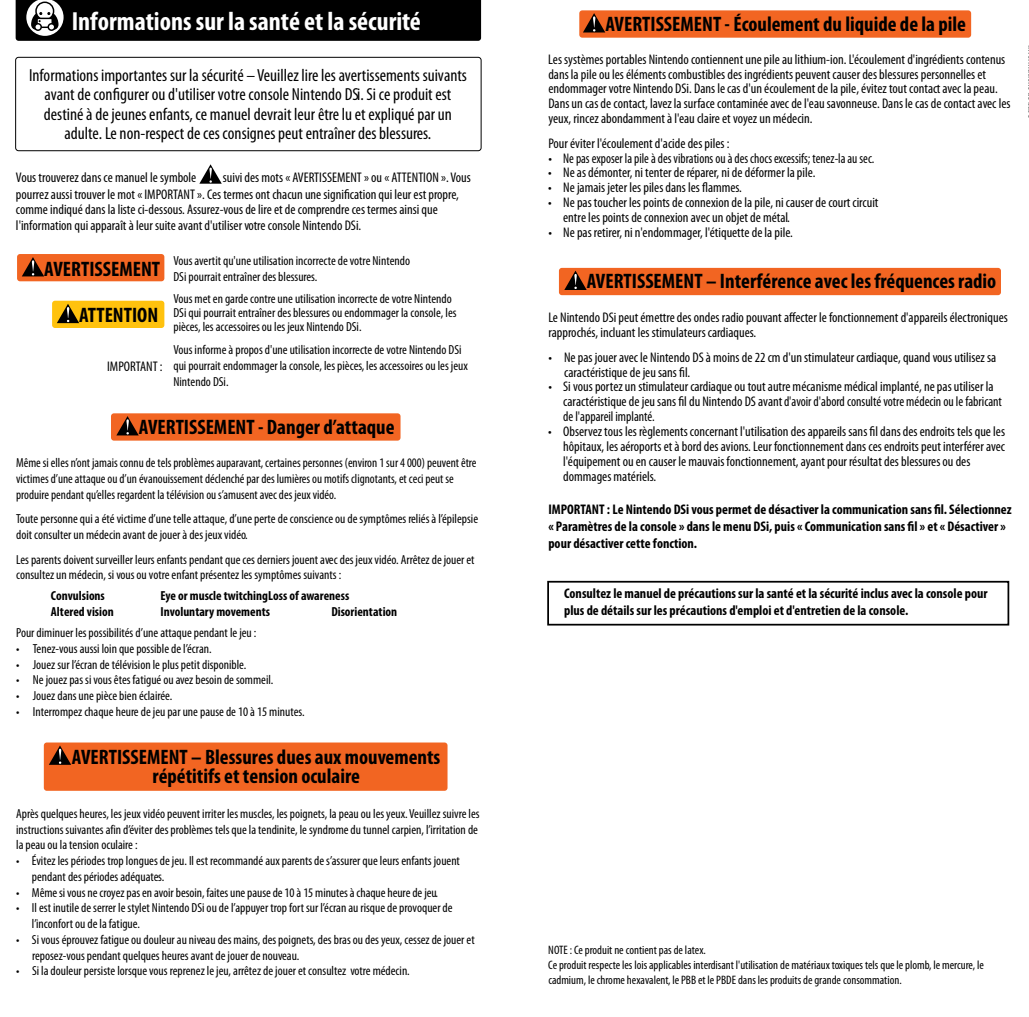
<style>
.page{position:relative;width:1029px;height:1017px;background:#fff}
.page>*{position:absolute;margin:0;border:0;box-sizing:border-box;transform-origin:0 0}
.t1{font:700 condensed 26.25px "Myriad Pro";color:#fff}
.t2{font:700 condensed 21px/19.2px "Myriad Pro";color:#000;text-align:center}
.t3{font:condensed 17.5px/19.2px "Myriad Pro";color:#000;text-align:center}
.t4{font:condensed 14px/14.9px "Myriad Pro";color:#000}
.t5{font:700 condensed 14px/16.8px "Myriad Pro";color:#000}
.t6{font:condensed 13.12px/15.8px "Myriad Pro";color:#000}
.t7{font:700 condensed 13.12px "Myriad Pro";color:#000}
.t8{font:condensed 12.25px/14.7px "Myriad Pro";color:#000}
</style>
<div class="page">
<div style="left:15px;top:57px;width:466px;height:94px;border:1px solid #000;border-radius:3px"></div>
<div style="left:111px;top:413px;width:289px;height:28px;background:#f26522;border-radius:3px"></div>
<div style="left:579px;top:10px;width:392px;height:28px;background:#f26522;border-radius:3px"></div>
<div style="left:559px;top:268px;width:441px;height:27px;background:#f26522;border-radius:3px"></div>
<svg style="left:116px;top:416px;width:23px;height:19px"></svg>
<svg style="left:583px;top:13px;width:22px;height:19px"></svg>
<svg style="left:564px;top:271px;width:22px;height:19px"></svg>
<div style="left:17px;top:254px;width:147px;height:27px;background:#f26522;border-radius:3px"></div>
<svg style="left:22px;top:257px;width:22px;height:19px"></svg>
<svg style="left:199px;top:164px;width:23px;height:20px"></svg>
<div style="left:44px;top:742px;width:403px;height:49px;background:#f26522;border-radius:3px"></div>
<svg style="left:49px;top:745px;width:22px;height:20px"></svg>
<div style="left:547px;top:581px;width:462px;height:44px;border:2px solid #000"></div>
<svg style="left:16px;top:0;width:465px;height:41px;background:#0b0b0b"></svg>
<div style="left:52px;top:301px;width:112px;height:27px;background:#ffc20e;border-radius:3px"></div>
<svg style="left:57px;top:304px;width:22px;height:19px"></svg>
<h1 class="t1" style="left:72px;top:5px;width:350px">Informations sur la santé et la sécurité</h1>
<p class="t3" style="left:29px;top:65px;width:439px">Informations importantes sur la sécurité – Veuillez lire les avertissements suivants avant de configurer ou d'utiliser votre console Nintendo DSi. Si ce produit est destiné à de jeunes enfants, ce manuel devrait leur être lu et expliqué par un adulte. Le non-respect de ces consignes peut entraîner des blessures.</p>
<p class="t4" style="left:16px;top:170px;width:182px">Vous trouverez dans ce manuel le symbole</p>
<p class="t4" style="left:16px;top:169px;width:456px;line-height:16.1px;text-indent:207px">suivi des mots « AVERTISSEMENT » ou « ATTENTION ». Vous pourrez aussi trouver le mot « IMPORTANT ». Ces termes ont chacun une signification qui leur est propre, comme indiqué dans la liste ci-dessous. Assurez-vous de lire et de comprendre ces termes ainsi que l'information qui apparaît à leur suite avant d'utiliser votre console Nintendo DSi.</p>
<h2 class="t2" style="left:44px;top:259px;width:117px">AVERTISSEMENT</h2>
<h2 class="t2" style="left:79px;top:305px;width:80px">ATTENTION</h2>
<p class="t4" style="left:107px;top:358px;width:57px">IMPORTANT :</p>
<p class="t6" style="left:173px;top:252px;width:238px">Vous avertit qu'une utilisation incorrecte de votre Nintendo<br>DSi pourrait entraîner des blessures.</p>
<p class="t6" style="left:173px;top:292px;width:284px;line-height:14px">Vous met en garde contre une utilisation incorrecte de votre Nintendo<br>DSi qui pourrait entraîner des blessures ou endommager la console, les pièces, les accessoires ou les jeux Nintendo DSi.</p>
<p class="t6" style="left:173px;top:342px;width:296px">Vous informe à propos d'une utilisation incorrecte de votre Nintendo DSi qui pourrait endommager la console, les pièces, les accessoires ou les jeux<br>Nintendo DSi.</p>
<h2 class="t2" style="left:139px;top:417px;width:257px">AVERTISSEMENT - Danger d’attaque</h2>
<p class="t6" style="left:16px;top:455px;width:462px">Même si elles n’ont jamais connu de tels problèmes auparavant, certaines personnes (environ 1 sur 4 000) peuvent être victimes d’une attaque ou d’un évanouissement déclenché par des lumières ou motifs clignotants, et ceci peut se produire pendant qu’elles regardent la télévision ou s’amusent avec des jeux vidéo.</p>
<p class="t6" style="left:16px;top:511px;width:463px">Toute personne qui a été victime d’une telle attaque, d’une perte de conscience ou de symptômes reliés à l’épilepsie doit consulter un médecin avant de jouer à des jeux vidéo.</p>
<p class="t6" style="left:16px;top:551px;width:460px">Les parents doivent surveiller leurs enfants pendant que ces derniers jouent avec des jeux vidéo. Arrêtez de jouer et consultez un médecin, si vous ou votre enfant présentez les symptômes suivants :</p>
<p class="t7" style="left:51px;top:588px;width:55px">Convulsions</p>
<p class="t7" style="left:161px;top:588px;width:190px">Eye or muscle twitching Loss of awareness</p>
<p class="t7" style="left:51px;top:603px;width:64px">Altered vision</p>
<p class="t7" style="left:161px;top:603px;width:111px">Involuntary movements</p>
<p class="t7" style="left:331px;top:603px;width:67px">Disorientation</p>
<p class="t6" style="left:16px;top:625px;width:242px">Pour diminuer les possibilités d’une attaque pendant le jeu :</p>
<p class="t6" style="left:16px;top:640px;width:197px">• Tenez-vous aussi loin que possible de l’écran.</p>
<p class="t6" style="left:16px;top:656px;width:232px">• Jouez sur l’écran de télévision le plus petit disponible.</p>
<p class="t6" style="left:16px;top:672px;width:259px">• Ne jouez pas si vous êtes fatigué ou avez besoin de sommeil.</p>
<p class="t6" style="left:16px;top:688px;width:158px">• Jouez dans une pièce bien éclairée.</p>
<p class="t6" style="left:16px;top:703px;width:290px">• Interrompez chaque heure de jeu par une pause de 10 à 15 minutes.</p>
<h2 class="t2" style="left:72px;top:746px;width:370px">AVERTISSEMENT – Blessures dues aux mouvements répétitifs et tension oculaire</h2>
<p class="t6" style="left:16px;top:805px;width:465px;text-align:justify">Après quelques heures, les jeux vidéo peuvent irriter les muscles, les poignets, la peau ou les yeux. Veuillez suivre les instructions suivantes afin d’éviter des problèmes tels que la tendinite, le syndrome du tunnel carpien, l’irritation de la peau ou la tension oculaire :</p>
<p class="t6" style="left:32px;top:853px;width:429px;text-indent:-16px">• Évitez les périodes trop longues de jeu. Il est recommandé aux parents de s’assurer que leurs enfants jouent pendant des périodes adéquates.</p>
<p class="t6" style="left:16px;top:884px;width:423px">• Même si vous ne croyez pas en avoir besoin, faites une pause de 10 à 15 minutes à chaque heure de jeu.</p>
<p class="t6" style="left:32px;top:900px;width:422px;text-indent:-16px">• Il est inutile de serrer le stylet Nintendo DSi ou de l’appuyer trop fort sur l’écran au risque de provoquer de l’inconfort ou de la fatigue.</p>
<p class="t6" style="left:32px;top:931px;width:444px;text-indent:-16px">• Si vous éprouvez fatigue ou douleur au niveau des mains, des poignets, des bras ou des yeux, cessez de jouer et reposez-vous pendant quelques heures avant de jouer de nouveau.</p>
<p class="t6" style="left:16px;top:963px;width:395px">• Si la douleur persiste lorsque vous reprenez le jeu, arrêtez de jouer et consultez votre médecin.</p>
<h2 class="t2" style="left:605px;top:14px;width:362px">AVERTISSEMENT - Écoulement du liquide de la pile</h2>
<p class="t4" style="left:548px;top:51px;width:463px">Les systèmes portables Nintendo contiennent une pile au lithium-ion. L'écoulement d'ingrédients contenus dans la pile ou les éléments combustibles des ingrédients peuvent causer des blessures personnelles et endommager votre Nintendo DSi. Dans le cas d'un écoulement de la pile, évitez tout contact avec la peau.<br>Dans un cas de contact, lavez la surface contaminée avec de l'eau savonneuse. Dans le cas de contact avec les yeux, rincez abondamment à l'eau claire et voyez un médecin.</p>
<p class="t4" style="left:548px;top:135px;width:183px">Pour éviter l'écoulement d'acide des piles :</p>
<p class="t4" style="left:548px;top:150px;width:327px">• Ne pas exposer la pile à des vibrations ou à des chocs excessifs; tenez-la au sec.</p>
<p class="t4" style="left:548px;top:165px;width:268px">• Ne as démonter, ni tenter de réparer, ni de déformer la pile.</p>
<p class="t4" style="left:548px;top:180px;width:195px">• Ne jamais jeter les piles dans les flammes.</p>
<p class="t4" style="left:563px;top:195px;width:317px;text-indent:-15px">• Ne pas toucher les points de connexion de la pile, ni causer de court circuit entre les points de connexion avec un objet de métal.</p>
<p class="t4" style="left:548px;top:225px;width:246px">• Ne pas retirer, ni n'endommager, l'étiquette de la pile.</p>
<h2 class="t2" style="left:586px;top:271px;width:411px">AVERTISSEMENT – Interférence avec les fréquences radio</h2>
<p class="t4" style="left:548px;top:310px;width:461px">Le Nintendo DSi peut émettre des ondes radio pouvant affecter le fonctionnement d'appareils électroniques rapprochés, incluant les stimulateurs cardiaques.</p>
<p class="t4" style="left:564px;top:349px;width:433px;text-indent:-16px">• Ne pas jouer avec le Nintendo DS à moins de 22 cm d'un stimulateur cardiaque, quand vous utilisez sa caractéristique de jeu sans fil.</p>
<p class="t4" style="left:563px;top:379px;width:440px;text-indent:-15px">• Si vous portez un stimulateur cardiaque ou tout autre mécanisme médical implanté, ne pas utiliser la caractéristique de jeu sans fil du Nintendo DS avantd'avoir d'abord consulté votre médecin ou le fabricant de l'appareil implanté.</p>
<p class="t4" style="left:563px;top:424px;width:443px;text-indent:-15px">• Observez tous les règlements concernant l'utilisation des appareils sans fil dans des endroits tels que les hôpitaux, les aéroports et à bord des avions. Leur fonctionnement dans ces endroits peut interférer avec l'équipement ou en causer le mauvais fonctionnement, ayant pour résultat des blessures ou des dommages matériels.</p>
<p class="t5" style="left:548px;top:501px;width:465px">IMPORTANT : Le Nintendo DSi vous permet de désactiver la communication sans fil. Sélectionnez « Paramètres de la console » dans le menu DSi, puis « Communication sans fil » et « Désactiver » pour désactiver cette fonction.</p>
<p class="t5" style="left:564px;top:585px;width:425px">Consultez le manuel de précautions sur la santé et la sécurité inclus avec la console pour plus de détails sur les précautions d'emploi et d'entretien de la console.</p>
<p class="t8" style="left:548px;top:943px;width:437px">NOTE : Ce produit ne contient pas de latex.<br>Ce produit respecte les lois applicables interdisant l'utilisation de matériaux toxiques tels que le plomb, le mercure, le cadmium, le chrome hexavalent, le PBB et le PBDE dans les produits de grande consommation.</p>
</div>
